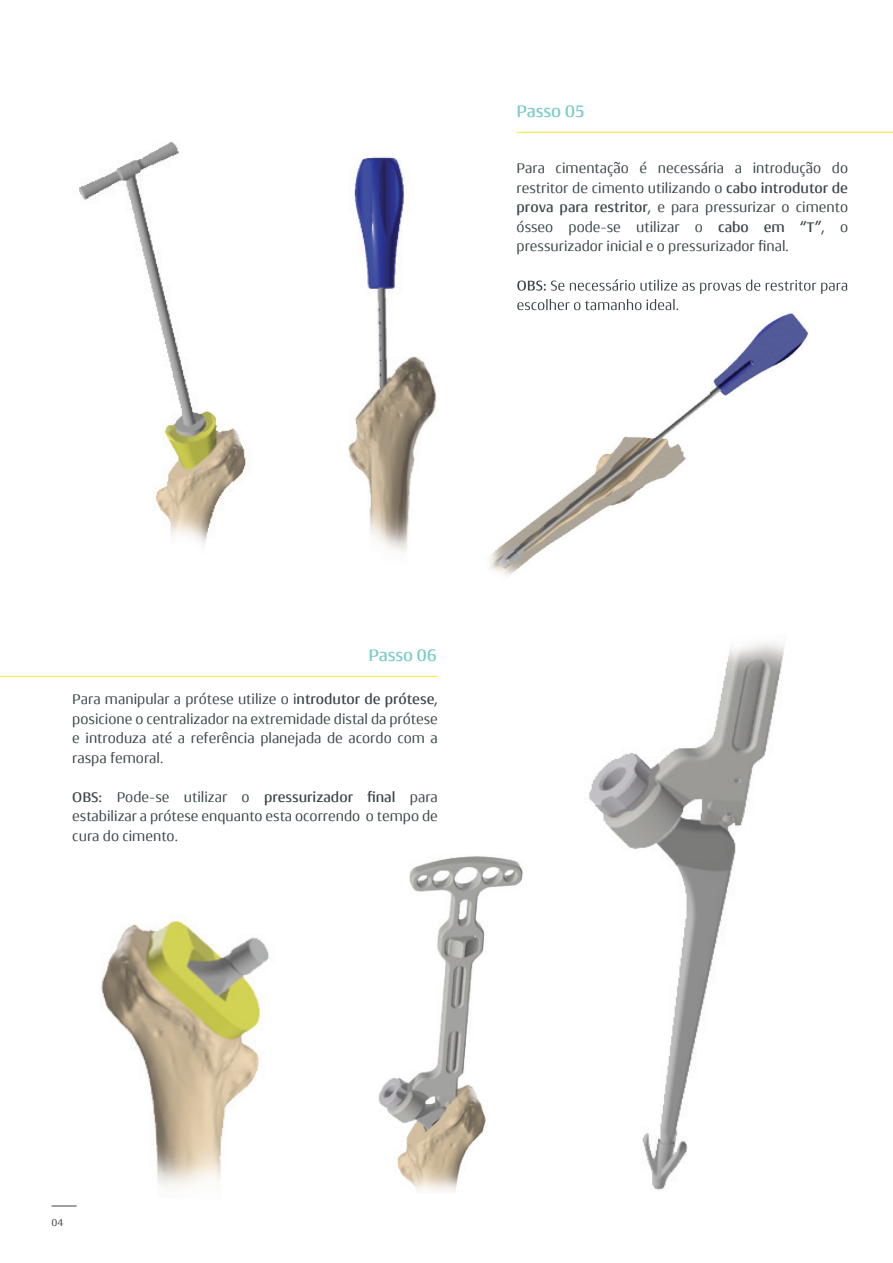
<style>
.page{position:relative;width:893px;height:1263px;background:#fff}
.page>*{position:absolute;margin:0;border:0;box-sizing:border-box;transform-origin:0 0}
.t1{font:500 18px "Conto";letter-spacing:-.01em;color:#7accc8}
.t2{font:15px/19.5px "Conto";color:#3c4548;text-align:justify}
.t3{font:10.5px "Conto";color:#3c4548}
.s1{font-weight:500}
</style>
<div class="page">
<svg style="left:52px;top:1205px;width:25px;height:1px"></svg>
<hr style="left:517px;top:132px;width:376px;height:1px;background:#ffe83e">
<hr style="left:0;top:676px;width:437px;height:1px;background:#ffe83e">
<img style="left:101px;top:918px;width:168px;height:269px">
<img style="left:490px;top:309px;width:319px;height:267px">
<img style="left:517px;top:280px;width:29px;height:11px">
<img style="left:551px;top:279px;width:297px;height:15px">
<img style="left:517px;top:299px;width:161px;height:11px">
<img style="left:348px;top:157px;width:89px;height:395px">
<img style="left:79px;top:142px;width:167px;height:403px">
<img style="left:589px;top:642px;width:195px;height:548px">
<img style="left:378px;top:856px;width:145px;height:336px">
<p class="t1" style="left:517px;top:99px;width:69px">Passo 05</p>
<p class="t2" style="left:517px;top:158px;width:333px">Para cimentação é necessária a introdução do restritor de cimento utilizando o <span class="s1">cabo introdutor de prova para restritor</span>, e para pressurizar o cimento ósseo pode-se utilizar o <span class="s1">cabo em “T”</span>, o pressurizador inicial e o pressurizador final.</p>
<p class="t1" style="left:368px;top:643px;width:70px">Passo 06</p>
<p class="t2" style="left:72px;top:689px;width:367px">Para manipular a prótese utilize o i<span class="s1">ntrodutor de prótese</span>, posicione o centralizador na extremidade distal da prótese e introduza até a referência planejada de acordo com a raspa femoral.</p>
<p class="t2" style="left:72px;top:786px;width:367px"><span class="s1">OBS:</span> Pode-se utilizar o <span class="s1">pressurizador final</span> para estabilizar a prótese enquanto esta ocorrendo o tempo de cura do cimento.</p>
<p class="t3" style="left:52px;top:1216px;width:14px">04</p>
</div>
